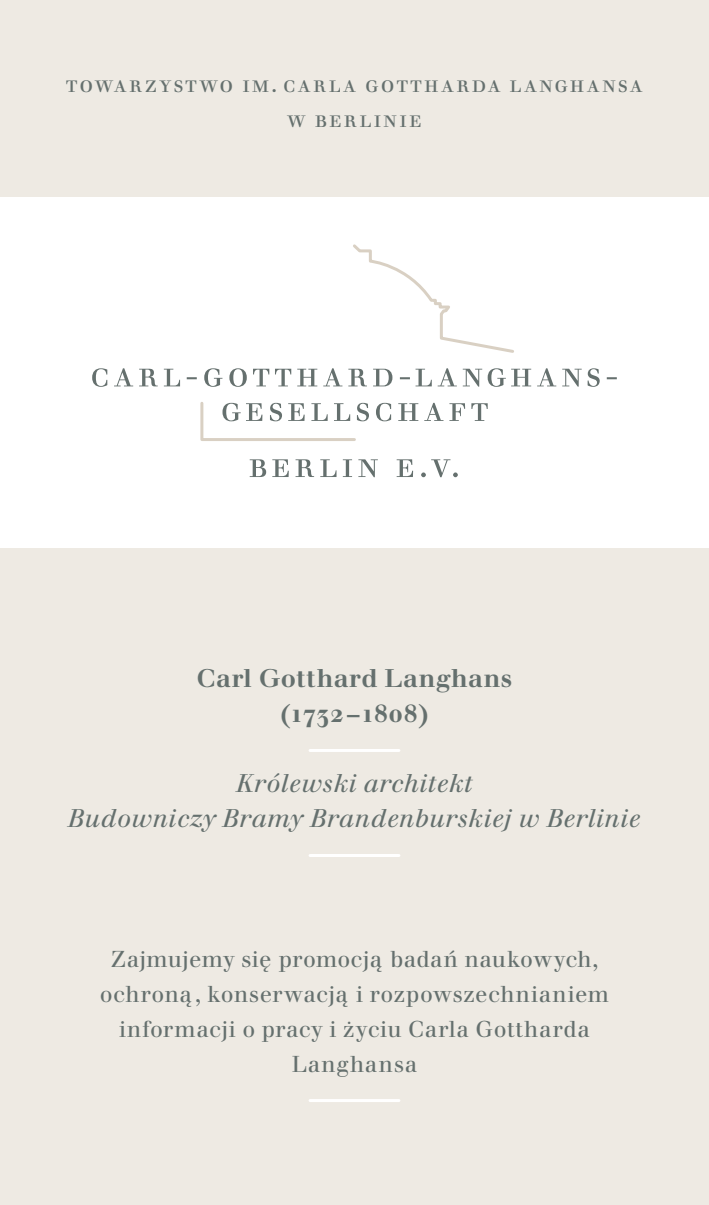
<style>
.page{position:relative;width:709px;height:1205px;background:#eeeae3}
.page>*{position:absolute;margin:0;border:0;box-sizing:border-box;transform-origin:0 0}
.t1{font:italic 25px/35px "Walbaum";letter-spacing:.02em;color:#65706e;text-align:center}
.t2{font:25px/35px "Walbaum Bold Os F";letter-spacing:.02em;color:#65706e;text-align:center}
.t3{font:22.5px/35px "Walbaum";letter-spacing:.02em;color:#65706e;text-align:center}
.t4{font:22.5px/35px "Walbaum Roman SC";letter-spacing:.095em;color:#65706e;text-align:center}
</style>
<div class="page">
<div style="left:0;top:197px;width:709px;height:350px;background:#fff"></div>
<hr style="left:310px;top:749px;width:89px;height:3px;background:#fff">
<hr style="left:310px;top:854px;width:89px;height:3px;background:#fff">
<hr style="left:310px;top:1099px;width:89px;height:3px;background:#fff">
<svg style="left:353px;top:244px;width:161px;height:109px"></svg>
<svg style="left:250px;top:459px;width:208px;height:18px"></svg>
<svg style="left:200px;top:402px;width:287px;height:39px"></svg>
<svg style="left:92px;top:368px;width:525px;height:19px"></svg>
<p class="t4" style="left:66px;top:67px;width:578px">towarzystwo im. carla gottharda langhansa w -berlinie</p>
<p class="t2" style="left:196px;top:661px;width:317px">Carl Gotthard Langhans (1732–1808)</p>
<p class="t1" style="left:68px;top:766px;width:574px">Królewski architekt<br>Budowniczy Bramy Brandenburskiej w Berlinie</p>
<p class="t3" style="left:100px;top:942px;width:511px">Zajmujemy sie˛ promocja˛ badan´ naukowych, ochrona˛, konserwacja˛ i rozpowszechnianiem informacji o pracy i z˙ yciu Carla Gottharda Langhansa</p>
</div>
